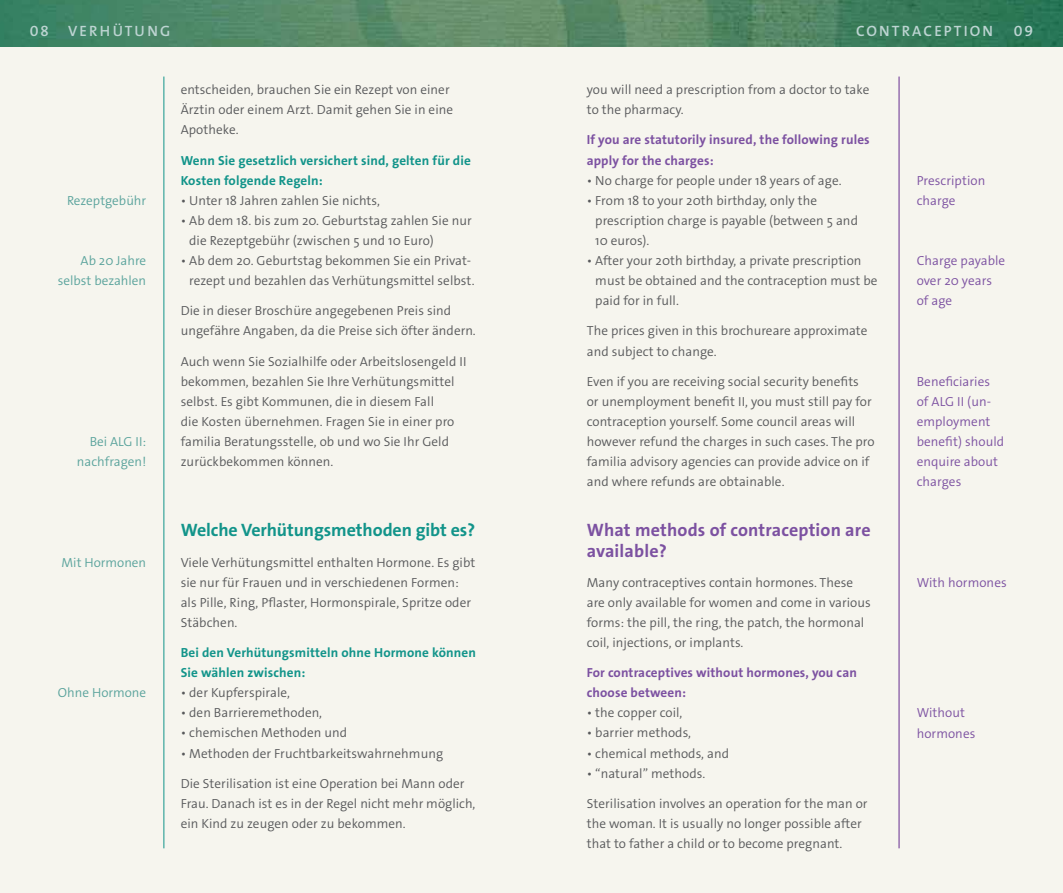
<style>
.page{position:relative;width:1063px;height:893px;background:#f6f5ee}
.page>*{position:absolute;margin:0;border:0;box-sizing:border-box;transform-origin:0 0}
.t1{font:700 18px/20.1px "The Sans Os F";letter-spacing:.01em;color:#7c51a1}
.t2{font:700 18px "The Sans Os F";letter-spacing:-.005em;color:#12948a}
.t3{font:15px "The Sans LP6 Se Bld";letter-spacing:.145em;color:#bdd4d2}
.t4{font:13.2px/20.1px "The Sans LP4 Se Lig";letter-spacing:.005em;color:#58595b}
.t5{font:13.2px/20.1px "The Sans LP4 Se Lig";letter-spacing:.005em;color:#7c51a1}
.t6{font:700 13.2px/20.1px "The Sans Os F";letter-spacing:.01em;color:#12948a}
.t7{font:700 13.2px/20.1px "The Sans Os F";letter-spacing:.01em;color:#7c51a1}
.t8{font:13.2px/20.1px "The Sans LP4 Se Lig";color:#5aa39c;text-align:right}
</style>
<div class="page">
<img style="left:0;top:0;width:1063px;height:47px">
<hr style="left:164px;top:77px;width:1px;height:771px;background:#12948a">
<hr style="left:899px;top:77px;width:1px;height:771px;background:#662d91">
<p class="t3" style="left:30px;top:21px;width:21px">08</p>
<p class="t3" style="left:68px;top:21px;width:104px">VERHÜTUNG</p>
<p class="t3" style="left:856px;top:21px;width:139px">CONTRACEPTION</p>
<p class="t3" style="left:1014px;top:21px;width:21px">09</p>
<p class="t8" style="left:67px;top:190px;width:81px">Rezeptgebühr</p>
<p class="t8" style="left:58px;top:251px;width:90px">Ab 20 Jahre selbst bezahlen</p>
<p class="t8" style="left:77px;top:432px;width:71px">Bei ALG II: nachfragen!</p>
<p class="t8" style="left:62px;top:552px;width:86px">Mit Hormonen</p>
<p class="t8" style="left:58px;top:683px;width:90px">Ohne Hormone</p>
<p class="t4" style="left:181px;top:80px;width:274px">entscheiden, brauchen Sie ein Rezept von einer<br>Ärztin oder einem Arzt. Damit gehen Sie in eine<br>Apotheke.</p>
<p class="t6" style="left:181px;top:150px;width:292px">Wenn Sie gesetzlich versichert sind, gelten für die<br>Kosten folgende Regeln:</p>
<p class="t4" style="left:181px;top:190px;width:201px">• Unter 18 Jahren zahlen Sie nichts,</p>
<p class="t4" style="left:189px;top:210px;width:284px;text-indent:-9px">• Ab dem 18. bis zum 20. Geburtstag zahlen Sie nur die Rezeptgebühr (zwischen 5 und 10 Euro)</p>
<p class="t4" style="left:181px;top:251px;width:295px;text-align:right">• Ab dem 20. Geburtstag bekommen Sie ein Privat&shy;rezept und bezahlen das Verhütungsmittel selbst.</p>
<p class="t4" style="left:181px;top:301px;width:297px">Die in dieser Broschüre angegebenen Preis sind ungefähre Angaben, da die Preise sich öfter ändern.</p>
<p class="t4" style="left:181px;top:351px;width:287px">Auch wenn Sie Sozialhilfe oder Arbeitslosengeld II bekommen, bezahlen Sie Ihre Verhütungsmittel selbst. Es gibt Kommunen, die in diesem Fall<br>die Kosten übernehmen. Fragen Sie in einer pro familia Beratungsstelle, ob und wo Sie Ihr Geld zurückbekommen können.</p>
<h1 class="t2" style="left:181px;top:519px;width:296px">Welche Verhütungsmethoden gibt es?</h1>
<p class="t4" style="left:181px;top:552px;width:296px">Viele Verhütungsmittel enthalten Hormone. Es gibt sie nur für Frauen und in verschiedenen Formen: als Pille, Ring, Pflaster, Hormonspirale, Spritze oder Stäbchen.</p>
<p class="t6" style="left:181px;top:643px;width:297px">Bei den Verhütungsmitteln ohne Hormone können<br>Sie wählen zwischen:</p>
<p class="t4" style="left:181px;top:683px;width:111px">• der Kupferspirale,</p>
<p class="t4" style="left:181px;top:703px;width:143px">• den Barrieremethoden,</p>
<p class="t4" style="left:181px;top:723px;width:168px">• chemischen Methoden und</p>
<p class="t4" style="left:181px;top:743px;width:264px">• Methoden der Fruchtbarkeitswahrnehmung</p>
<p class="t4" style="left:181px;top:773px;width:296px">Die Sterilisation ist eine Operation bei Mann oder<br>Frau. Danach ist es in der Regel nicht mehr möglich, ein Kind zu zeugen oder zu bekommen.</p>
<p class="t4" style="left:587px;top:80px;width:284px">you will need a prescription from a doctor to take to the pharmacy.</p>
<p class="t7" style="left:587px;top:130px;width:285px">If you are statutorily insured, the following rules apply for the charges:</p>
<p class="t4" style="left:587px;top:170px;width:256px">• No charge for people under 18 years of age.</p>
<p class="t4" style="left:595px;top:190px;width:264px;text-indent:-9px">• From 18 to your 20th birthday, only the prescription charge is payable (between 5 and<br>10 euros).</p>
<p class="t4" style="left:595px;top:251px;width:284px;text-indent:-9px">• After your 20th birthday, a private prescription must be obtained and the contraception must be paid for in full.</p>
<p class="t4" style="left:587px;top:321px;width:282px">The prices given in this brochureare approximate and subject to change.</p>
<p class="t4" style="left:587px;top:371px;width:289px">Even if you are receiving social security benefits<br>or unemployment benefit II, you must still pay for contraception yourself. Some council areas will however refund the charges in such cases. The pro familia advisory agencies can provide advice on if and where refunds are obtainable.</p>
<h1 class="t1" style="left:587px;top:520px;width:285px">What methods of contraception are available?</h1>
<p class="t4" style="left:587px;top:572px;width:286px">Many contraceptives contain hormones. These are only available for women and come in various forms: the pill, the ring, the patch, the hormonal coil, injections, or implants.</p>
<p class="t7" style="left:587px;top:663px;width:272px">For contraceptives without hormones, you can choose between:</p>
<p class="t4" style="left:587px;top:703px;width:97px">• the copper coil,</p>
<p class="t4" style="left:587px;top:723px;width:106px">• barrier methods,</p>
<p class="t4" style="left:587px;top:743px;width:144px">• chemical methods, and</p>
<p class="t4" style="left:587px;top:763px;width:120px">• “natural” methods.</p>
<p class="t4" style="left:587px;top:793px;width:282px">Sterilisation involves an operation for the man or the woman. It is usually no longer possible after that to father a child or to become pregnant.</p>
<p class="t5" style="left:917px;top:170px;width:70px">Prescription charge</p>
<p class="t5" style="left:917px;top:251px;width:90px">Charge payable over 20 years of age</p>
<p class="t5" style="left:917px;top:371px;width:89px">Beneficiaries of ALG II (un&shy;employment benefit) should enquire about charges</p>
<p class="t5" style="left:917px;top:572px;width:91px">With hormones</p>
<p class="t5" style="left:917px;top:703px;width:60px">Without hormones</p>
</div>
